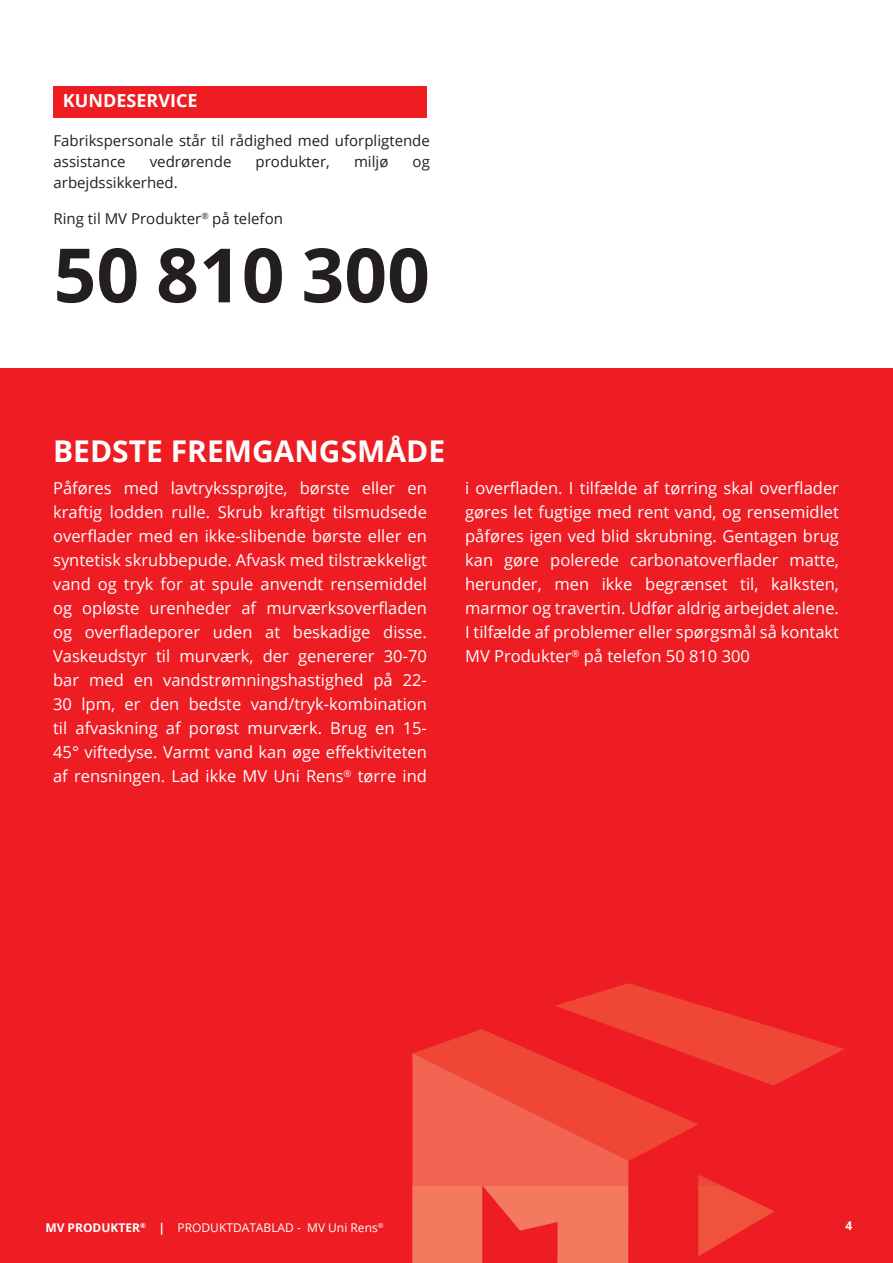
<style>
.page{position:relative;width:893px;height:1263px;background:#fff}
.page>*{position:absolute;margin:0;border:0;box-sizing:border-box;transform-origin:0 0}
.Brød{font:700 75px "Open Sans";color:#231f20}
.Overskrift_2{font:700 30px "Open Sans";color:#fff}
.Underoverskrift{font:700 18px "Open Sans";color:#fff}
.Brød-2{font:16.5px/24px "Open Sans";color:#fff;text-align:justify}
.Brød-3{font:15px/21px "Open Sans";color:#231f20}
.t1{font:12px "Open Sans";color:#fff}
.t2{font:700 12px "Open Sans";color:#fff}
.s1{font-weight:700}
</style>
<div class="page">
<div style="left:0;top:1179px;width:893px;height:84px;background:#ee1d23"></div>
<div style="left:0;top:368px;width:893px;height:817px;background:#ee1d23"></div>
<svg style="left:414px;top:983px;width:429px;height:70px"></svg>
<svg style="left:555px;top:1006px;width:221px;height:47px;fill:#ef4635"></svg>
<svg style="left:412px;top:1053px;width:216px;height:210px;background:#f15b49"></svg>
<svg style="left:628px;top:1049px;width:216px;height:214px"></svg>
<div style="left:54px;top:86px;width:373px;height:32px;background:#ee1d23"></div>
<p class="Underoverskrift" style="left:63px;top:88px;width:136px">KUNDESERVICE</p>
<p class="Brød-3" style="left:54px;top:130px;width:378px">Fabrikspersonale står til rådighed med uforpligtende assistance</p>
<p class="Brød-3" style="left:150px;top:151px;width:83px">vedrørende</p>
<p class="Brød-3" style="left:256px;top:151px;width:76px">produkter,</p>
<p class="Brød-3" style="left:354px;top:151px;width:36px">miljø</p>
<p class="Brød-3" style="left:413px;top:151px;width:19px">og</p>
<p class="Brød-3" style="left:54px;top:172px;width:126px">arbejdssikkerhed.</p>
<p class="Brød-3" style="left:54px;top:208px;width:231px">Ring til MV Produkter<sup>®</sup> på telefon</p>
<p class="Brød" style="left:54px;top:222px;width:378px">50 810 300</p>
<p class="Overskrift_2" style="left:53px;top:430px;width:394px">BEDSTE FREMGANGSMÅDE</p>
<p class="Brød-2" style="left:53px;top:476px;width:375px">Påføres med lavtrykssprøjte, børste eller en kraftig lodden rulle. Skrub kraftigt tilsmudsede overflader med en ikke-slibende børste eller en syntetisk skrubbepude. Afvask med tilstrækkeligt vand og tryk for at spule anvendt rensemiddel og opløste urenheder af murværksoverfladen og overfladeporer uden at beskadige disse.<br>Vaskeudstyr til murværk, der genererer 30-70 bar med en vandstrømningshastighed på 22- 30 lpm, er den bedste vand/tryk-kombination til afvaskning af porøst murværk. Brug en 15- 45° viftedyse. Varmt vand kan øge effektiviteten af rensningen. Lad ikke MV Uni Rens<sup>®</sup> tørre ind</p>
<p class="Brød-2" style="left:465px;top:476px;width:375px">i overfladen. I tilfælde af tørring skal overflader gøres let fugtige med rent vand, og rensemidlet påføres igen ved blid skrubning. Gentagen brug kan gøre polerede carbonatoverflader matte, herunder, men ikke begrænset til, kalksten, marmor og travertin. Udfør aldrig arbejdet alene.<br>I tilfælde af problemer eller spørgsmål så kontakt MV Produkter<sup>®</sup> på telefon 50 810 300</p>
<p class="t1" style="left:45px;top:1219px;width:340px"><span class="s1">MV PRODUKTER</span><sup>®</sup> <span class="s1">|</span> PRODUKTDATABLAD - MV Uni Rens<sup>®</sup></p>
<p class="t2" style="left:845px;top:1217px;width:8px">4</p>
</div>
